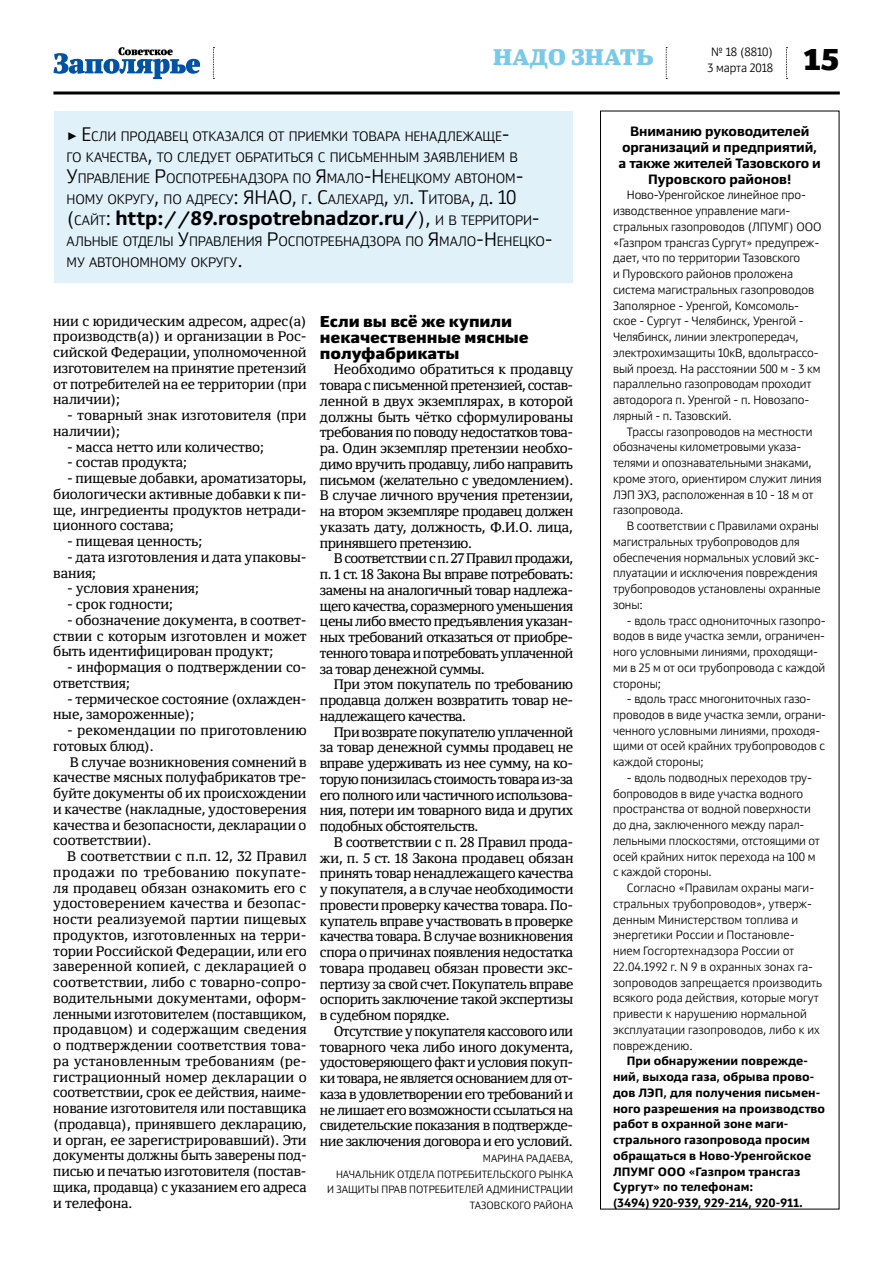
<style>
.page{position:relative;width:893px;height:1263px;background:#fff}
.page>*{position:absolute;margin:0;border:0;box-sizing:border-box;transform-origin:0 0}
.t1{font:900 30px "Yefimov Sans";color:#000}
.t2{font:900 22.5px "Yefimov Serif";letter-spacing:.005em;color:#78c9eb}
.t3{font:700 19.5px "Yefimov Sans";letter-spacing:-.005em;color:#000}
.t4{font:900 15.75px/15.8px "Yefimov Sans";letter-spacing:-.005em;color:#000}
.t5{font:13.8px/15.8px "Yefimov Serif";letter-spacing:-.01em;color:#000;text-align:justify}
.t6{font:300 13.65px/21px "Yefimov Sans";letter-spacing:-.01em;color:#000}
.t7{font:700 13.5px/15.8px "Yefimov Sans";letter-spacing:-.005em;color:#000;text-align:center}
.t8{font:300 12px/15.8px "Yefimov Sans";letter-spacing:-.005em;color:#000}
.t9{font:700 12px/15.8px "Yefimov Sans";letter-spacing:.005em;color:#000}
.t10{font:300 10.5px/15.8px "Yefimov Sans";letter-spacing:.005em;color:#000;text-align:right}
.s1{font-family:"Modern Pictograms";font-weight:400;font-size:19.5px}
.s2{font-size:19.5px}
.s3{font-weight:300}
.s4{font-weight:300;font-size:13.65px}
</style>
<div class="page">
<div style="left:54px;top:111px;width:518px;height:172px;background:#e1f1fa"></div>
<svg style="left:786px;top:47px;width:1px;height:32px"></svg>
<svg style="left:213px;top:47px;width:1px;height:32px"></svg>
<svg style="left:666px;top:47px;width:1px;height:32px"></svg>
<hr style="left:53px;top:91px;width:787px;height:3px;background:#000">
<svg style="left:53px;top:47px;width:147px;height:32px"></svg>
<div style="left:600px;top:111px;width:239px;height:1098px;border:1px solid #000"></div>
<h2 class="t2" style="left:493px;top:42px;width:162px">НАДО ЗНАТЬ</h2>
<p class="t8" style="left:711px;top:44px;width:63px">№ 18 (8810)</p>
<p class="t8" style="left:707px;top:60px;width:67px">3 марта 2018</p>
<h1 class="t1" style="left:803px;top:40px;width:39px">15</h1>
<p class="t6" style="left:67px;top:126px;width:458px"><span class="s1">&gt;</span> <span class="s2">Е</span>сли продавец отказался от приемки товара ненадлежаще&shy;го качества<span class="s2">,</span> то следует обратиться с письменным заявлением в <span class="s2">У</span>правление <span class="s2">Р</span>оспотребнадзора по <span class="s2">Я</span> мало<span class="s2">-Н</span> енецкому автоном&shy;ному округу<span class="s2">,</span> по адресу<span class="s2">: ЯНАО,</span> г<span class="s2">. С</span>алехард<span class="s2">,</span> ул<span class="s2">. Т</span>итова<span class="s2">,</span> д<span class="s2">. 10</span></p>
<h3 class="t3" style="left:67px;top:206px;width:475px"><span class="s3">(</span><span class="s4">сайт</span><span class="s3">:</span> http://89.rospotrebnadzor.ru/<span class="s3">)</span><span class="s3">,</span> <span class="s4">и в территори</span><span class="s3">-</span></h3>
<p class="t6" style="left:67px;top:231px;width:488px">альные отделы <span class="s2">У</span>правления <span class="s2">Р</span>оспотребнадзора по <span class="s2">Я</span> мало<span class="s2">-Н</span> енецко&shy;му автономному округу<span class="s2">.</span></p>
<p class="t5" style="left:53px;top:313px;width:255px">нии с юридическим адресом, адрес(а) производств(а)) и организации в Рос&shy;сийской Федерации, уполномоченной изготовителем на принятие претензий от потребителей на ее территории (при наличии);</p>
<p class="t5" style="left:53px;top:407px;width:255px;text-indent:14px">- товарный знак изготовителя (при наличии);</p>
<p class="t5" style="left:67px;top:439px;width:198px">- масса нетто или количество;</p>
<p class="t5" style="left:67px;top:454px;width:121px">- состав продукта;</p>
<p class="t5" style="left:53px;top:470px;width:255px;text-indent:14px">- пищевые добавки, ароматизаторы, биологически активные добавки к пи&shy;ще, ингредиенты продуктов нетради&shy;ционного состава;</p>
<p class="t5" style="left:67px;top:533px;width:137px">- пищевая ценность;</p>
<p class="t5" style="left:53px;top:549px;width:255px;text-indent:14px">- дата изготовления и дата упаковы&shy;вания;</p>
<p class="t5" style="left:67px;top:580px;width:133px">- условия хранения;</p>
<p class="t5" style="left:67px;top:596px;width:107px">- срок годности;</p>
<p class="t5" style="left:53px;top:612px;width:255px;text-indent:14px">- обозначение документа, в соответ&shy;ствии с которым изготовлен и может быть идентифицирован продукт;</p>
<p class="t5" style="left:53px;top:659px;width:255px;text-indent:14px">- информация о подтверждении со&shy;ответствия;</p>
<p class="t5" style="left:53px;top:691px;width:255px;text-indent:14px">- термическое состояние (охлажден&shy;ные, замороженные);</p>
<p class="t5" style="left:53px;top:722px;width:255px;text-indent:14px">- рекомендации по приготовлению готовых блюд).</p>
<p class="t5" style="left:53px;top:754px;width:255px;text-indent:16px">В случае возникновения сомнений в качестве мясных полуфабрикатов тре&shy;буйте документы об их происхождении и качестве (накладные, удостоверения качества и безопасности, декларации о соответствии).</p>
<p class="t5" style="left:53px;top:848px;width:255px;text-indent:14px">В соответствии с п.п. 12, 32 Правил продажи по требованию покупате&shy;ля продавец обязан ознакомить его с удостоверением качества и безопас&shy;ности реализуемой партии пищевых продуктов, изготовленных на терри&shy;тории Российской Федерации, или его заверенной копией, с декларацией о соответствии, либо с товарно-сопро&shy;водительными документами, оформ&shy;ленными изготовителем (поставщиком, продавцом) и содержащим сведения о подтверждении соответствия това&shy;ра установленным требованиям (ре&shy;гистрационный номер декларации о соответствии, срок ее действия, наиме&shy;нование изготовителя или поставщика (продавца), принявшего декларацию, и орган, ее зарегистрировавший). Эти документы должны быть заверены под&shy;писью и печатью изготовителя (постав&shy;щика, продавца) с указанием его адреса и телефона.</p>
<p class="t4" style="left:320px;top:314px;width:210px">Если вы всё же купили некачественные мясные полуфабрикаты</p>
<p class="t5" style="left:320px;top:361px;width:255px;text-indent:14px">Необходимо обратиться к продавцу товара с письменной претензией, состав&shy;ленной в двух экземплярах, в которой должны быть чётко сформулированы требования по поводу недостатков това&shy;ра. Один экземпляр претензии необхо&shy;димо вручить продавцу, либо направить письмом (желательно с уведомлением).<br>В случае личного вручения претензии, на втором экземпляре продавец должен указать дату, должность, Ф.И.О. лица, принявшего претензию.</p>
<p class="t5" style="left:320px;top:550px;width:255px;text-indent:14px">В соответствии с п. 27 Правил продажи, п. 1 ст. 18 Закона Вы вправе потребовать: замены на аналогичный товар надлежа&shy;щего качества, соразмерного уменьшения цены либо вместо предъявления указан&shy;ных требований отказаться от приобре&shy;тенного товара и потребовать уплаченной за товар денежной суммы.</p>
<p class="t5" style="left:320px;top:676px;width:255px;text-indent:14px">При этом покупатель по требованию продавца должен возвратить товар не&shy;надлежащего качества.</p>
<p class="t5" style="left:320px;top:724px;width:255px;text-indent:14px">При возврате покупателю уплаченной за товар денежной суммы продавец не вправе удерживать из нее сумму, на ко&shy;торую понизилась стоимость товара из-за его полного или частичного использова&shy;ния, потери им товарного вида и других подобных обстоятельств.</p>
<p class="t5" style="left:320px;top:834px;width:255px;text-indent:14px">В соответствии с п. 28 Правил прода&shy;жи, п. 5 ст. 18 Закона продавец обязан принять товар ненадлежащего качества у покупателя, а в случае необходимости провести проверку качества товара. По&shy;купатель вправе участвовать в проверке качества товара. В случае возникновения спора о причинах появления недостатка товара продавец обязан провести экс&shy;пертизу за свой счет. Покупатель вправе оспорить заключение такой экспертизы в судебном порядке.</p>
<p class="t5" style="left:320px;top:1023px;width:255px;text-indent:14px">Отсутствие у покупателя кассового или товарного чека либо иного документа, удостоверяющего факт и условия покуп&shy;ки товара, не является основанием для от&shy;каза в удовлетворении его требований и не лишает его возможности ссылаться на свидетельские показания в подтвержде&shy;ние заключения договора и его условий.</p>
<p class="t10" style="left:327px;top:1150px;width:248px">МАРИНА РАДАЕВА,<br>НАЧАЛЬНИК ОТДЕЛА ПОТРЕБИТЕЛЬСКОГО РЫНКА<br>И ЗАЩИТЫ ПРАВ ПОТРЕБИТЕЛЕЙ АДМИНИСТРАЦИИ<br>ТАЗОВСКОГО РАЙОНА</p>
<p class="t7" style="left:618px;top:124px;width:204px">Вниманию руководителей организаций и предприятий, а также жителей Тазовского и<br>Пуровского районов!</p>
<p class="t8" style="left:613px;top:187px;width:210px;text-indent:14px">Ново-Уренгойское линейное про&shy;изводственное управление маги&shy;стральных газопроводов (ЛПУМГ) ООО «Газпром трансгаз Сургут» предупреж&shy;дает, что по территории Тазовского<br>и Пуровского районов проложена система магистральных газопроводов Заполярное - Уренгой, Комсомоль&shy;ское - Сургут - Челябинск, Уренгой - Челябинск, линии электропередач, электрохимзащиты 10кВ, вдольтрассо&shy;вый проезд. На расстоянии 500 м - 3 км параллельно газопроводам проходит автодорога п. Уренгой - п. Новозапо&shy;лярный - п. Тазовский.</p>
<p class="t8" style="left:613px;top:423px;width:210px;text-indent:14px">Трассы газопроводов на местности обозначены километровыми указа&shy;телями и опознавательными знаками, кроме этого, ориентиром служит линия<br>ЛЭП ЭХЗ, расположенная в 10 - 18 м от газопровода.</p>
<p class="t8" style="left:613px;top:518px;width:209px;text-indent:14px">В соответствии с Правилами охраны магистральных трубопроводов для обеспечения нормальных условий экс&shy;плуатации и исключения повреждения трубопроводов установлены охранные зоны:</p>
<p class="t8" style="left:613px;top:612px;width:214px;text-indent:14px">- вдоль трасс однониточных газопро&shy;водов в виде участка земли, ограничен&shy;ного условными линиями, проходящи&shy;ми в 25 м от оси трубопровода с каждой стороны;</p>
<p class="t8" style="left:613px;top:691px;width:215px;text-indent:14px">- вдоль трасс многониточных газо&shy;проводов в виде участка земли, ограни&shy;ченного условными линиями, проходя&shy;щими от осей крайних трубопроводов с каждой стороны;</p>
<p class="t8" style="left:613px;top:770px;width:208px;text-indent:14px">- вдоль подводных переходов тру&shy;бопроводов в виде участка водного пространства от водной поверхности до дна, заключенного между парал&shy;лельными плоскостями, отстоящими от осей крайних ниток перехода на 100 м с каждой стороны.</p>
<p class="t8" style="left:613px;top:880px;width:211px;text-indent:14px">Согласно «Правилам охраны маги&shy;стральных трубопроводов», утверж&shy;денным Министерством топлива и энергетики России и Постановле&shy;нием Госгортехнадзора России от 22.04.1992 г. N 9 в охранных зонах га&shy;зопроводов запрещается производить всякого рода действия, которые могут привести к нарушению нормальной эксплуатации газопроводов, либо к их повреждению.</p>
<p class="t9" style="left:613px;top:1053px;width:214px;text-indent:14px">При обнаружении поврежде&shy;ний, выхода газа, обрыва прово&shy;дов ЛЭП, для получения письмен&shy;ного разрешения на производство работ в охранной зоне маги&shy;стрального газопровода просим обращаться в Ново-Уренгойское<br>ЛПУМГ ООО «Газпром трансгаз<br>Сургут» по телефонам:<br>(3494) 920-939, 929-214, 920-911.</p>
</div>
